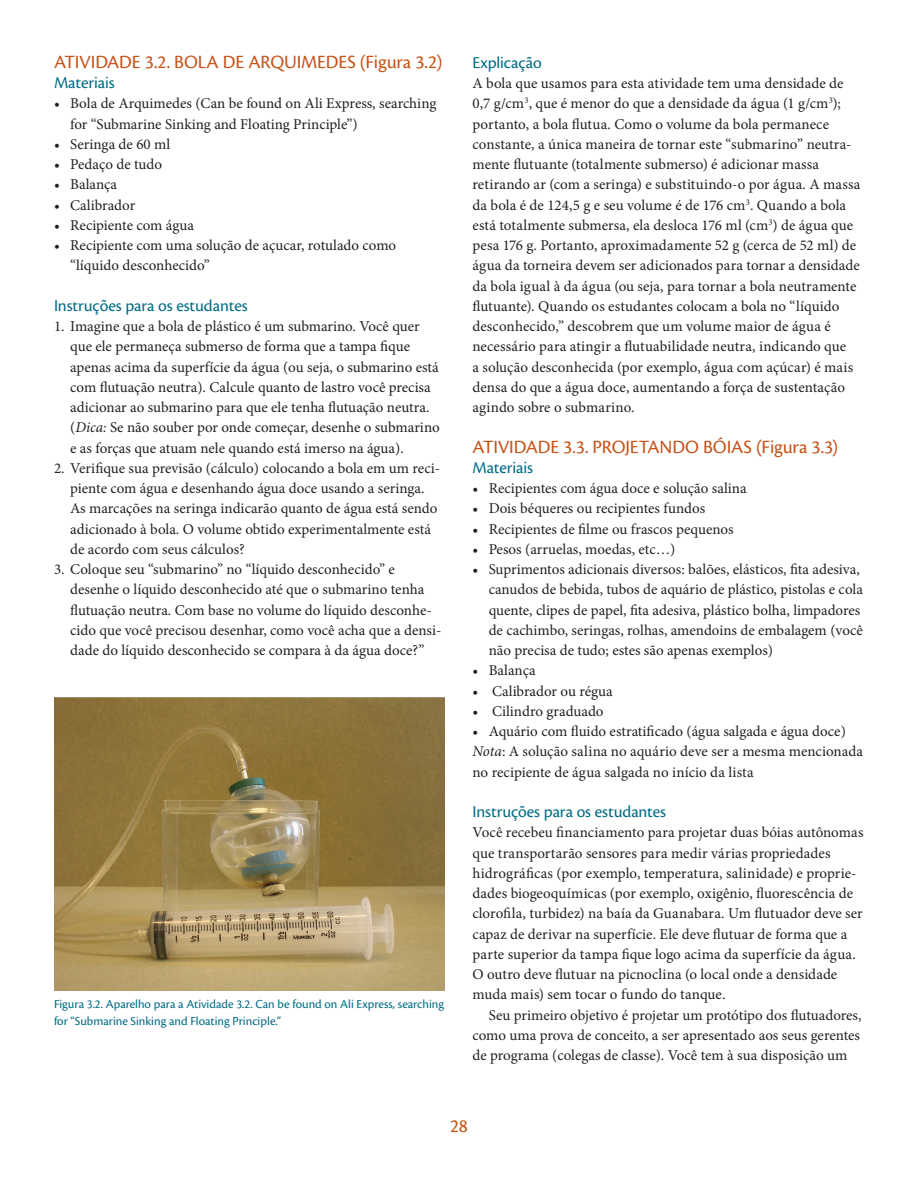
<style>
.page{position:relative;width:918px;height:1188px;background:#fff}
.page>*{position:absolute;margin:0;border:0;box-sizing:border-box;transform-origin:0 0}
.subhead{font:19.5px "Cronos Pro";letter-spacing:-.005em;color:#c75318}
.subhead_2{font:17.25px "Cronos Pro";letter-spacing:-.005em;color:#006c85}
.text_bullets{font:15px/20.2px "Minion Pro";color:#231f20}
.text_first_para{font:15px/20.2px "Minion Pro";color:#231f20}
.text{font:15px/20.2px "Minion Pro";color:#231f20;text-align:justify}
.t1{font:12.75px/16.5px "Cronos Pro";color:#006c85}
.s1{font-style:italic}
</style>
<div class="page">
<img style="left:54px;top:698px;width:391px;height:293px">
<p class="subhead" style="left:54px;top:50px;width:390px">ATIVIDADE 3.2. BOLA DE ARQUIMEDES (Figura 3.2)</p>
<p class="subhead_2" style="left:54px;top:73px;width:62px">Materiais</p>
<p class="text_bullets" style="left:70px;top:93px;width:368px;text-indent:-16px">• Bola de Arquimedes (Can be found on Ali Express, searching for “Submarine Sinking and Floating Principle”)</p>
<p class="text_bullets" style="left:54px;top:134px;width:118px">• Seringa de 60 ml</p>
<p class="text_bullets" style="left:54px;top:154px;width:110px">• Pedaço de tudo</p>
<p class="text_bullets" style="left:54px;top:174px;width:65px">• Balança</p>
<p class="text_bullets" style="left:54px;top:195px;width:83px">• Calibrador</p>
<p class="text_bullets" style="left:54px;top:215px;width:142px">• Recipiente com água</p>
<p class="text_bullets" style="left:70px;top:235px;width:328px;text-indent:-16px">• Recipiente com uma solução de açucar, rotulado como “líquido desconhecido”</p>
<p class="subhead_2" style="left:54px;top:295px;width:195px">Instruções para os estudantes</p>
<p class="text_bullets" style="left:70px;top:316px;width:371px;text-indent:-16px">1. Imagine que a bola de plástico é um submarino. Você quer que ele permaneça submerso de forma que a tampa fique apenas acima da superfície da água (ou seja, o submarino está com flutuação neutra). Calcule quanto de lastro você precisa adicionar ao submarino para que ele tenha flutuação neutra. (<span class="s1">Dica:</span> Se não souber por onde começar, desenhe o submarino e as forças que atuam nele quando está imerso na água).</p>
<p class="text_bullets" style="left:70px;top:458px;width:371px;text-indent:-16px">2. Verifique sua previsão (cálculo) colocando a bola em um reci&shy;piente com água e desenhando água doce usando a seringa.<br>As marcações na seringa indicarão quanto de água está sendo adicionado à bola. O volume obtido experimentalmente está de acordo com seus cálculos?</p>
<p class="text_bullets" style="left:70px;top:559px;width:373px;text-indent:-16px">3. Coloque seu “submarino” no “líquido desconhecido” e desenhe o líquido desconhecido até que o submarino tenha flutuação neutra. Com base no volume do líquido desconhe&shy;cido que você precisou desenhar, como você acha que a densi&shy;dade do líquido desconhecido se compara à da água doce?”</p>
<p class="t1" style="left:54px;top:996px;width:392px">Figura 3.2. Aparelho para a Atividade 3.2. Can be found on Ali Express, searching for “Submarine Sinking and Floating Principle.”</p>
<p class="subhead_2" style="left:472px;top:52px;width:71px">Explicação</p>
<p class="text_first_para" style="left:472px;top:73px;width:389px">A bola que usamos para esta atividade tem uma densidade de 0,7 g/cm<sup>3</sup>, que é menor do que a densidade da água (1 g/cm<sup>3</sup>); portanto, a bola flutua. Como o volume da bola permanece constante, a única maneira de tornar este “submarino” neutra&shy;mente flutuante (totalmente submerso) é adicionar massa retirando ar (com a seringa) e substituindo-o por água. A massa da bola é de 124,5 g e seu volume é de 176 cm<sup>3</sup>. Quando a bola está totalmente submersa, ela desloca 176 ml (cm<sup>3</sup>) de água que pesa 176 g. Portanto, aproximadamente 52 g (cerca de 52 ml) de água da torneira devem ser adicionados para tornar a densidade da bola igual à da água (ou seja, para tornar a bola neutramente flutuante). Quando os estudantes colocam a bola no “líquido desconhecido,” descobrem que um volume maior de água é necessário para atingir a flutuabilidade neutra, indicando que<br>a solução desconhecida (por exemplo, água com açúcar) é mais densa do que a água doce, aumentando a força de sustentação agindo sobre o submarino.</p>
<p class="subhead" style="left:472px;top:435px;width:367px">ATIVIDADE 3.3. PROJETANDO BÓIAS (Figura 3.3)</p>
<p class="subhead_2" style="left:472px;top:457px;width:62px">Materiais</p>
<p class="text_bullets" style="left:472px;top:478px;width:276px">• Recipientes com água doce e solução salina</p>
<p class="text_bullets" style="left:472px;top:498px;width:234px">• Dois béqueres ou recipientes fundos</p>
<p class="text_bullets" style="left:472px;top:519px;width:263px">• Recipientes de filme ou frascos pequenos</p>
<p class="text_bullets" style="left:472px;top:539px;width:204px">• Pesos (arruelas, moedas, etc…)</p>
<p class="text_bullets" style="left:489px;top:559px;width:376px;text-indent:-16px">• Suprimentos adicionais diversos: balões, elásticos, fita adesiva, canudos de bebida, tubos de aquário de plástico, pistolas e cola quente, clipes de papel, fita adesiva, plástico bolha, limpadores de cachimbo, seringas, rolhas, amendoins de embalagem (você não precisa de tudo; estes são apenas exemplos)</p>
<p class="text_bullets" style="left:472px;top:660px;width:65px">• Balança</p>
<p class="text_bullets" style="left:472px;top:681px;width:142px">• Calibrador ou régua</p>
<p class="text_bullets" style="left:472px;top:701px;width:133px">• Cilindro graduado</p>
<p class="text_bullets" style="left:472px;top:721px;width:375px">• Aquário com fluido estratificado (água salgada e água doce)</p>
<p class="text_first_para" style="left:472px;top:741px;width:392px"><span class="s1">Nota</span>: A solução salina no aquário deve ser a mesma mencionada no recipiente de água salgada no início da lista</p>
<p class="subhead_2" style="left:472px;top:802px;width:195px">Instruções para os estudantes</p>
<p class="text_first_para" style="left:472px;top:822px;width:393px">Você recebeu financiamento para projetar duas bóias autônomas que transportarão sensores para medir várias propriedades hidrográficas (por exemplo, temperatura, salinidade) e proprie&shy;dades biogeoquímicas (por exemplo, oxigênio, fluorescência de clorofila, turbidez) na baía da Guanabara. Um flutuador deve ser capaz de derivar na superfície. Ele deve flutuar de forma que a parte superior da tampa fique logo acima da superfície da água.<br>O outro deve flutuar na picnoclina (o local onde a densidade muda mais) sem tocar o fundo do tanque.</p>
<p class="text" style="left:472px;top:1005px;width:390px;text-indent:16px">Seu primeiro objetivo é projetar um protótipo dos flutuadores, como uma prova de conceito, a ser apresentado aos seus gerentes de programa (colegas de classe). Você tem à sua disposição um</p>
<h1 class="subhead" style="left:450px;top:1114px;width:19px">28</h1>
</div>
